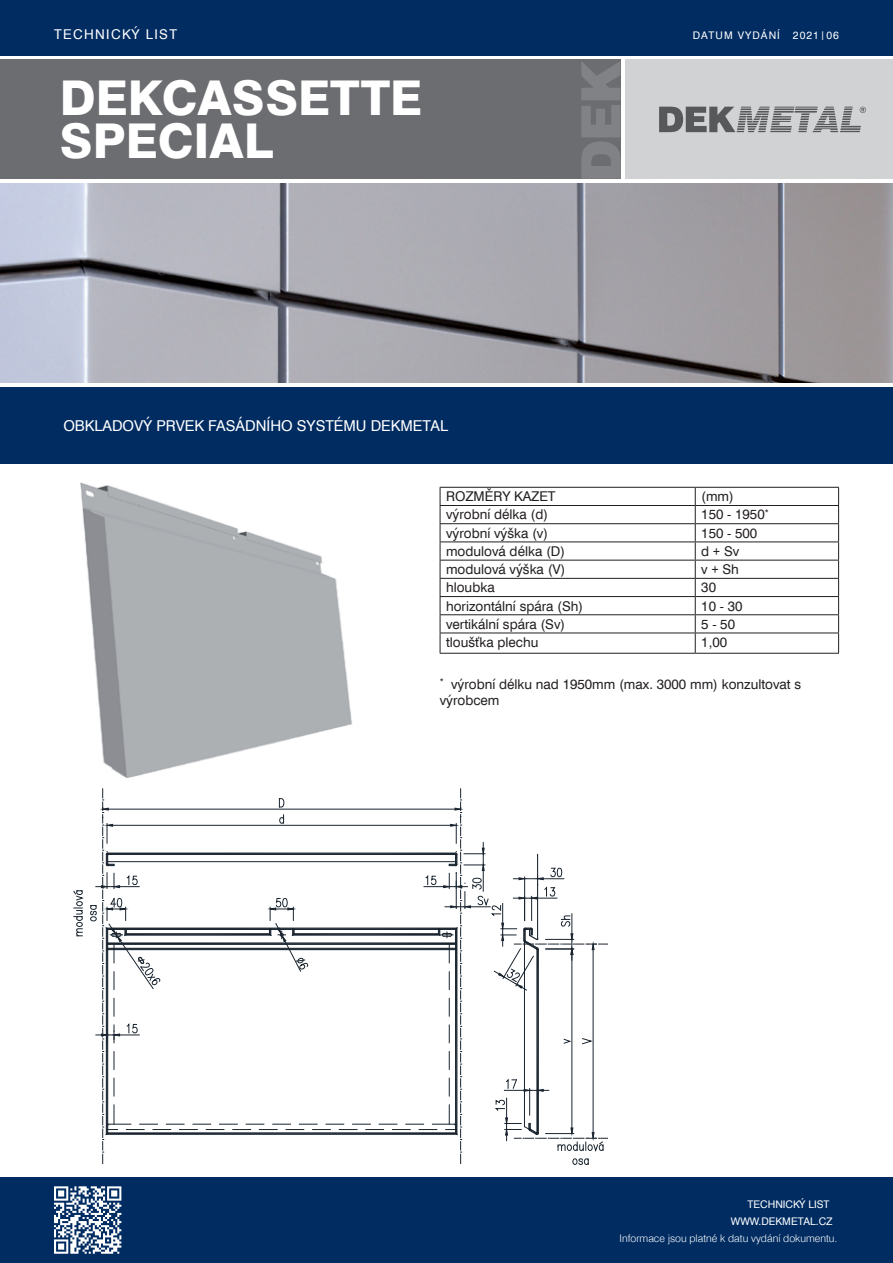
<style>
.page{position:relative;width:893px;height:1263px;background:#fff}
.page>*{position:absolute;margin:0;border:0;box-sizing:border-box;transform-origin:0 0}
.t1{font:800 48px "Swiss 721 TL";color:#fff}
.t2{font:15px "Swiss 721 TL";color:#fff}
.text{font:13.5px "Swiss 721 TL";color:#231f20}
.Obsah_1{font:13.5px/16.2px "Swiss 721 TL";color:#231f20}
.t3{font:13.5px "Swiss 721 TL";letter-spacing:.1em;color:#fff}
.t4{font:300 10.5px "Swiss 721 TL";color:#fff}
.t5{font:10.5px "Swiss 721 TL";color:#fff}
.t6{font:10.5px "Swiss 721 TL";letter-spacing:.1em;color:#fff}
</style>
<div class="page">
<div style="left:0;top:1177px;width:893px;height:86px;background:#002c62"></div>
<div style="left:0;top:0;width:893px;height:55px;background:#002c62"></div>
<div style="left:0;top:60px;width:620px;height:119px;background:#6c6d70"></div>
<div style="left:625px;top:60px;width:267px;height:119px;background:#d1d2d4"></div>
<svg style="left:581px;top:62px;width:39px;height:117px"></svg>
<img style="left:0;top:183px;width:892px;height:200px">
<div style="left:0;top:387px;width:892px;height:77px;background:#002c62"></div>
<svg style="left:659px;top:107px;width:207px;height:25px"></svg>
<hr style="left:440px;top:487px;width:255px;height:1px;background:#231f20">
<hr style="left:695px;top:487px;width:144px;height:1px;background:#231f20">
<hr style="left:440px;top:505px;width:255px;height:1px;background:#231f20">
<hr style="left:695px;top:505px;width:144px;height:1px;background:#231f20">
<hr style="left:440px;top:523px;width:255px;height:1px;background:#231f20">
<hr style="left:695px;top:523px;width:144px;height:1px;background:#231f20">
<hr style="left:440px;top:541px;width:255px;height:1px;background:#231f20">
<hr style="left:695px;top:541px;width:144px;height:1px;background:#231f20">
<hr style="left:440px;top:560px;width:255px;height:1px;background:#231f20">
<hr style="left:695px;top:560px;width:144px;height:1px;background:#231f20">
<hr style="left:440px;top:578px;width:255px;height:1px;background:#231f20">
<hr style="left:695px;top:578px;width:144px;height:1px;background:#231f20">
<hr style="left:440px;top:596px;width:255px;height:1px;background:#231f20">
<hr style="left:695px;top:596px;width:144px;height:1px;background:#231f20">
<hr style="left:440px;top:614px;width:255px;height:1px;background:#231f20">
<hr style="left:695px;top:614px;width:144px;height:1px;background:#231f20">
<hr style="left:440px;top:633px;width:255px;height:1px;background:#231f20">
<svg style="left:440px;top:488px;width:1px;height:165px"></svg>
<hr style="left:695px;top:633px;width:144px;height:1px;background:#231f20">
<svg style="left:695px;top:488px;width:1px;height:165px"></svg>
<svg style="left:838px;top:488px;width:1px;height:165px"></svg>
<hr style="left:440px;top:653px;width:255px;height:1px;background:#231f20">
<hr style="left:695px;top:653px;width:144px;height:1px;background:#231f20">
<svg style="left:54px;top:1186px;width:67px;height:68px"></svg>
<img style="left:80px;top:482px;width:272px;height:296px">
<svg style="left:73px;top:890px;width:10px;height:46px"></svg>
<svg style="left:90px;top:789px;width:517px;height:376px"></svg>
<p class="t3" style="left:54px;top:25px;width:125px">TECHNICKÝ LIST</p>
<p class="t1" style="left:60px;top:66px;width:364px">DEKCASSETTE</p>
<p class="t1" style="left:60px;top:109px;width:215px">SPECIAL</p>
<p class="t2" style="left:63px;top:416px;width:386px">OBKLADOVÝ PRVEK FASÁDNÍHO SYSTÉMU DEKMETAL</p>
<p class="t6" style="left:693px;top:28px;width:148px">DATUM VYDÁNÍ 2021|06</p>
<p class="text" style="left:446px;top:488px;width:111px">ROZMĚRY KAZET</p>
<p class="text" style="left:701px;top:488px;width:34px">(mm)</p>
<p class="text" style="left:446px;top:506px;width:104px">výrobní délka (d)</p>
<p class="text" style="left:701px;top:506px;width:69px">150 - 1950<sup>*</sup></p>
<p class="text" style="left:446px;top:524px;width:104px">výrobní výška (v)</p>
<p class="text" style="left:701px;top:524px;width:58px">150 - 500</p>
<p class="text" style="left:446px;top:543px;width:121px">modulová délka (D)</p>
<p class="text" style="left:701px;top:543px;width:40px">d + Sv</p>
<p class="text" style="left:446px;top:561px;width:121px">modulová výška (V)</p>
<p class="text" style="left:701px;top:561px;width:39px">v + Sh</p>
<p class="text" style="left:446px;top:579px;width:50px">hloubka</p>
<p class="text" style="left:701px;top:579px;width:16px">30</p>
<p class="text" style="left:446px;top:597px;width:139px">horizontální spára (Sh)</p>
<p class="text" style="left:701px;top:597px;width:43px">10 - 30</p>
<p class="text" style="left:446px;top:616px;width:121px">vertikální spára (Sv)</p>
<p class="text" style="left:701px;top:616px;width:35px">5 - 50</p>
<p class="text" style="left:446px;top:634px;width:94px">tloušťka plechu</p>
<p class="text" style="left:701px;top:634px;width:27px">1,00</p>
<p class="Obsah_1" style="left:440px;top:675px;width:363px"><sup>*</sup> výrobní délku nad 1950mm (max. 3000 mm) konzultovat s výrobcem</p>
<p class="t5" style="left:747px;top:1197px;width:84px">TECHNICKÝ LIST</p>
<p class="t5" style="left:731px;top:1214px;width:103px">WWW.DEKMETAL.CZ</p>
<p class="t4" style="left:620px;top:1231px;width:219px">Informace jsou platné k datu vydání dokumentu.</p>
</div>
